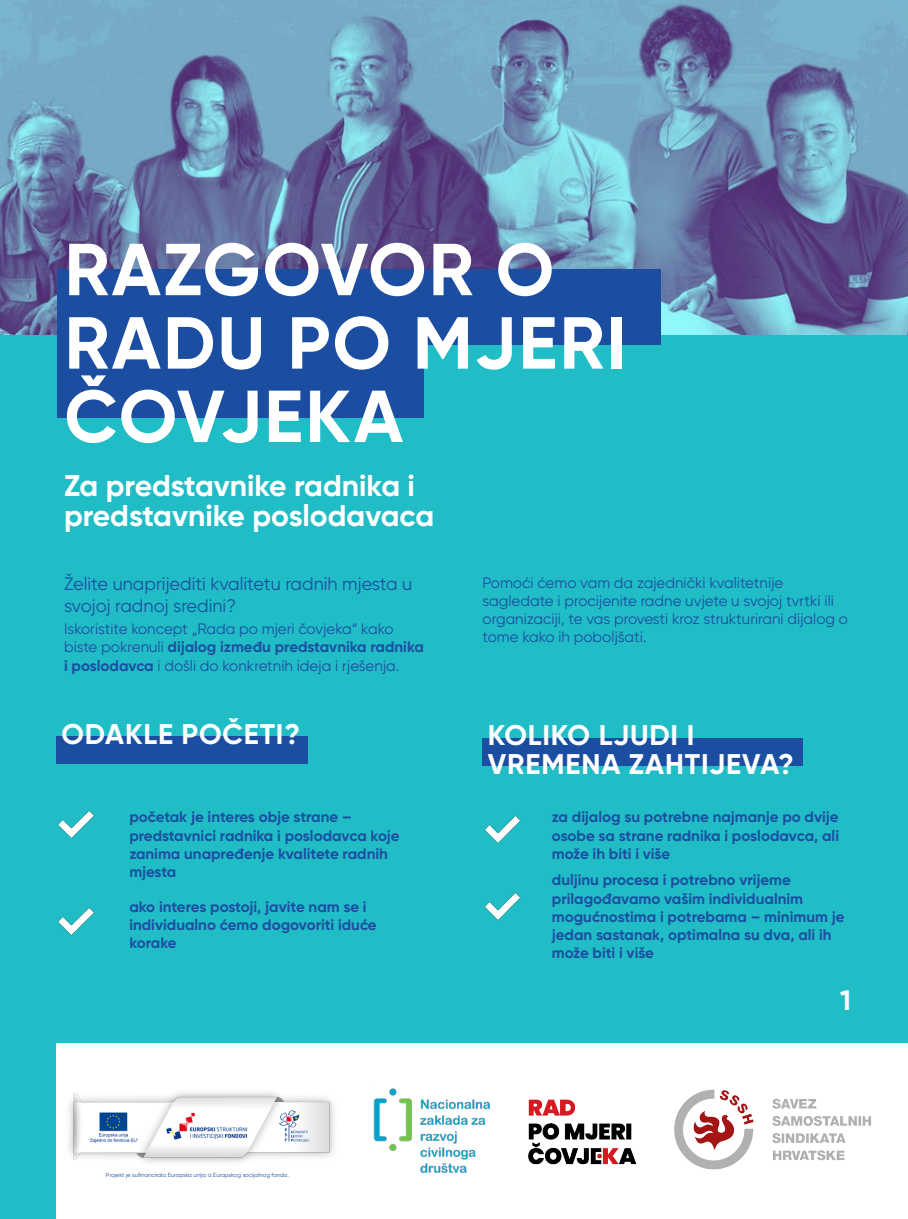
<style>
.page{position:relative;width:908px;height:1219px;background:#fff}
.page>*{position:absolute;margin:0;border:0;box-sizing:border-box;transform-origin:0 0}
.NASLOV_VELIKI{font:700 73.4px/73.4px "Gilroy";letter-spacing:.03em;color:#fff}
.t1{font:700 30px/30px "Gilroy";color:#fff}
.NASLOV_VELIKI-2{font:700 28.4px/28.4px "Gilroy";letter-spacing:.03em;color:#fff}
.t2{font:700 28px "Gilroy";color:#fff}
.t3{font:18.2px/21.8px "Gilroy";color:#1b4ea1}
.t4{font:700 15.2px/18.2px "Gilroy";color:#1b4ea1}
.t5{font:15.2px/18.2px "Gilroy";color:#1b4ea1}
.t6{font:5.8px "Gilroy";color:#1b4ea1}
.s1{font-weight:700}
</style>
<div class="page">
<div style="left:0;top:329px;width:907px;height:890px;background:#21bdc7"></div>
<div style="left:56px;top:736px;width:252px;height:28px;background:#1b4ea1"></div>
<img style="left:0;top:0;width:907px;height:334px">
<img style="left:58px;top:907px;width:37px;height:29px">
<div style="left:57px;top:269px;width:603px;height:76px;background:#1b4ea1"></div>
<div style="left:57px;top:343px;width:366px;height:75px;background:#1b4ea1"></div>
<img style="left:58px;top:810px;width:37px;height:29px">
<img style="left:484px;top:815px;width:37px;height:28px">
<img style="left:484px;top:892px;width:37px;height:28px">
<div style="left:57px;top:1043px;width:850px;height:176px;background:#fff"></div>
<img style="left:674px;top:1089px;width:197px;height:81px">
<img style="left:528px;top:1099px;width:109px;height:66px">
<img style="left:373px;top:1088px;width:118px;height:86px">
<img style="left:69px;top:1092px;width:265px;height:71px">
<div style="left:482px;top:738px;width:320px;height:28px;background:#1b4ea1"></div>
<p class="NASLOV_VELIKI" style="left:64px;top:232px;width:563px">RAZGOVOR O<br>RADU PO MJERI<br>ČOVJEKA</p>
<p class="t1" style="left:64px;top:471px;width:371px">Za predstavnike radnika i predstavnike poslodavaca</p>
<p class="t3" style="left:64px;top:573px;width:349px">Želite unaprijediti kvalitetu radnih mjesta u svojoj radnoj sredini?</p>
<p class="t5" style="left:64px;top:620px;width:361px">Iskoristite koncept „Rada po mjeri čovjeka“ kako biste pokrenuli <span class="s1">dijalog između predstavnika radnika i poslodavca</span> i došli do konkretnih ideja i rješenja.</p>
<p class="NASLOV_VELIKI-2" style="left:61px;top:720px;width:240px">ODAKLE POČETI?</p>
<p class="t4" style="left:129px;top:808px;width:271px">početak je interes obje strane – predstavnici radnika i poslodavca koje zanima unapređenje kvalitete radnih mjesta</p>
<p class="t4" style="left:129px;top:898px;width:249px">ako interes postoji, javite nam se i individualno ćemo dogovoriti iduće korake</p>
<p class="t5" style="left:482px;top:573px;width:367px">Pomoći ćemo vam da zajednički kvalitetnije sagledate i procijenite radne uvjete u svojoj tvrtki ili organizaciji, te vas provesti kroz strukturirani dijalog o tome kako ih poboljšati.</p>
<p class="NASLOV_VELIKI-2" style="left:487px;top:721px;width:307px">KOLIKO LJUDI I<br>VREMENA ZAHTIJEVA?</p>
<p class="t4" style="left:551px;top:808px;width:288px;text-align:justify">za dijalog su potrebne najmanje po dvije osobe sa strane radnika i poslodavca, ali može ih biti i više</p>
<p class="t4" style="left:551px;top:871px;width:294px">duljinu procesa i potrebno vrijeme prilagođavamo vašim individualnim mogućnostima i potrebama – minimum je jedan sastanak, optimalna su dva, ali ih može biti i više</p>
<p class="t2" style="left:839px;top:983px;width:12px">1</p>
<p class="t6" style="left:106px;top:1172px;width:184px">Projekt je sufinancirala Europska unija iz Europskog socijalnog fonda.</p>
</div>
